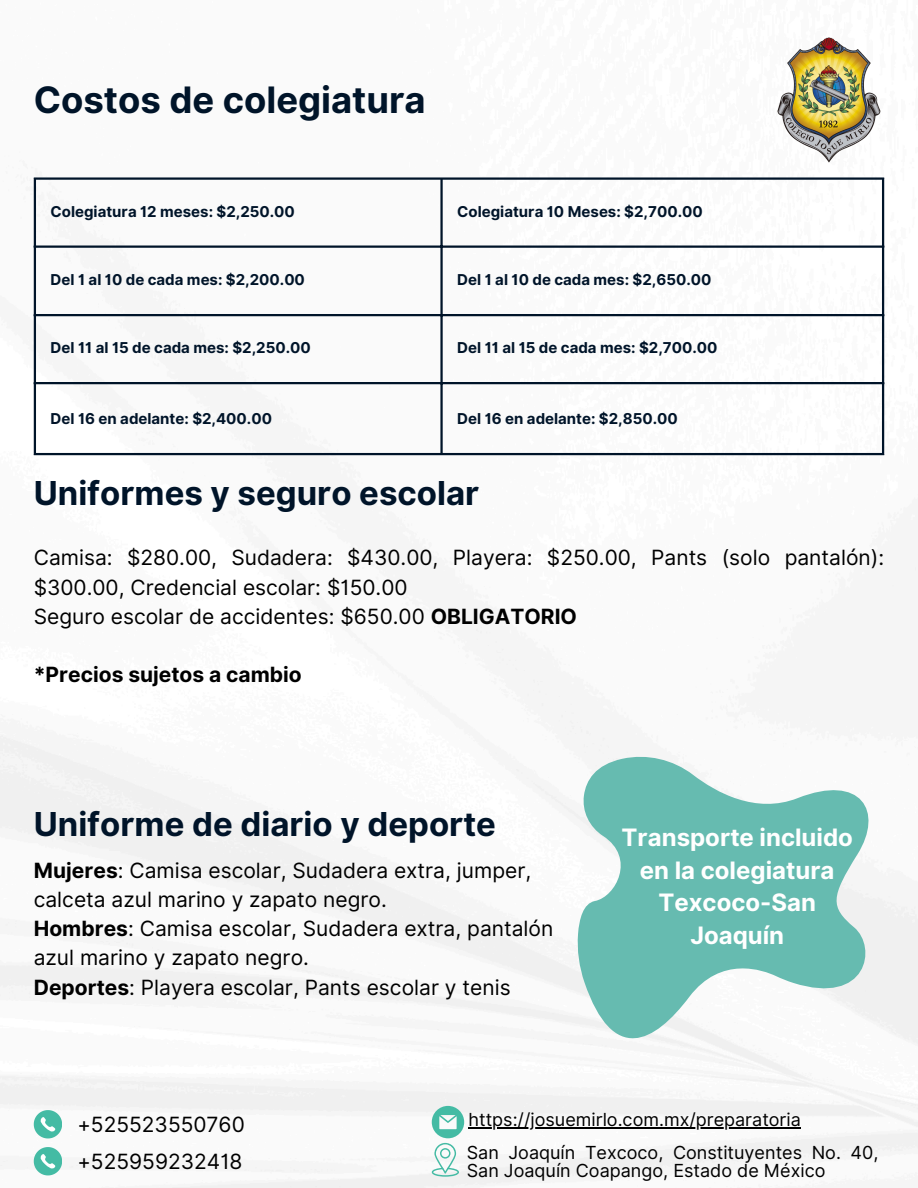
<style>
.page{position:relative;width:918px;height:1188px;background:#fff}
.page>*{position:absolute;margin:0;border:0;box-sizing:border-box;transform-origin:0 0}
.t1{font:700 36.45px "Inter";color:#001429}
.t2{font:700 33px "Inter";color:#001429}
.t3{font:700 24px/32.7px "Inter";color:#fff;text-align:center}
.t4{font:21px/29.2px "Inter";color:#000}
.t5{font:700 21px "Inter";color:#000}
.t6{font:18px/18px "Inter";color:#000}
.t7{font:700 15px "Inter";color:#001429}
.s1{font-weight:700}
</style>
<div class="page">
<img style="left:0;top:177px;width:918px;height:1011px">
<svg style="left:34px;top:1110px;width:28px;height:28px"></svg>
<svg style="left:432px;top:1106px;width:32px;height:71px"></svg>
<svg style="left:34px;top:1147px;width:28px;height:28px"></svg>
<hr style="left:34px;top:180px;width:2px;height:273px;background:#001429">
<hr style="left:440px;top:180px;width:3px;height:273px;background:#001429">
<hr style="left:882px;top:180px;width:2px;height:273px;background:#001429">
<hr style="left:34px;top:177px;width:850px;height:3px;background:#001429">
<hr style="left:34px;top:246px;width:850px;height:2px;background:#001429">
<hr style="left:34px;top:314px;width:850px;height:2px;background:#001429">
<hr style="left:34px;top:382px;width:850px;height:2px;background:#001429">
<hr style="left:34px;top:453px;width:850px;height:2px;background:#001429">
<img style="left:777px;top:37px;width:104px;height:126px">
<svg style="left:577px;top:753px;width:307px;height:312px;fill:#66bbb0"></svg>
<hr style="left:469px;top:1127px;width:332px;height:2px;background:#000">
<h3 class="t1" style="left:34px;top:78px;width:394px">Costos de colegiatura</h3>
<h1 class="t7" style="left:51px;top:202px;width:246px">Colegiatura 12 meses: $2,250.00</h1>
<p class="t7" style="left:457px;top:202px;width:247px">Colegiatura 10 Meses: $2,700.00</p>
<p class="t7" style="left:51px;top:270px;width:256px">Del 1 al 10 de cada mes: $2,200.00</p>
<p class="t7" style="left:457px;top:270px;width:256px">Del 1 al 10 de cada mes: $2,650.00</p>
<p class="t7" style="left:51px;top:339px;width:262px">Del 11 al 15 de cada mes: $2,250.00</p>
<p class="t7" style="left:457px;top:339px;width:262px">Del 11 al 15 de cada mes: $2,700.00</p>
<p class="t7" style="left:51px;top:409px;width:223px">Del 16 en adelante: $2,400.00</p>
<p class="t7" style="left:457px;top:409px;width:222px">Del 16 en adelante: $2,850.00</p>
<h1 class="t2" style="left:34px;top:473px;width:447px">Uniformes y seguro escolar</h1>
<h4 class="t4" style="left:34px;top:543px;width:852px">Camisa: $280.00, Sudadera: $430.00, Playera: $250.00, Pants (solo pantalón): $300.00, Credencial escolar: $150.00<br>Seguro escolar de accidentes: $650.00 <span class="s1">OBLIGATORIO</span></h4>
<p class="t5" style="left:34px;top:662px;width:269px">*Precios sujetos a cambio</p>
<h2 class="t2" style="left:34px;top:804px;width:464px">Uniforme de diario y deporte</h2>
<p class="t4" style="left:34px;top:855px;width:521px"><span class="s1">Mujeres</span>: Camisa escolar, Sudadera extra, jumper, calceta azul marino y zapato negro.<br><span class="s1">Hombres</span>: Camisa escolar, Sudadera extra, pantalón azul marino y zapato negro.<br><span class="s1">Deportes</span>: Playera escolar, Pants escolar y tenis</p>
<h4 class="t3" style="left:622px;top:821px;width:233px">Transporte incluido en la colegiatura<br>Texcoco-San<br>Joaquín</h4>
<p class="t4" style="left:78px;top:1109px;width:169px">+525523550760</p>
<h4 class="t4" style="left:78px;top:1146px;width:167px">+525959232418</h4>
<h1 class="t6" style="left:469px;top:1111px;width:334px">https://josuemirlo.com.mx/preparatoria</h1>
<p class="t6" style="left:467px;top:1144px;width:413px">San Joaquín Texcoco, Constituyentes No. 40,<br>San Joaquín Coapango, Estado de México</p>
</div>
